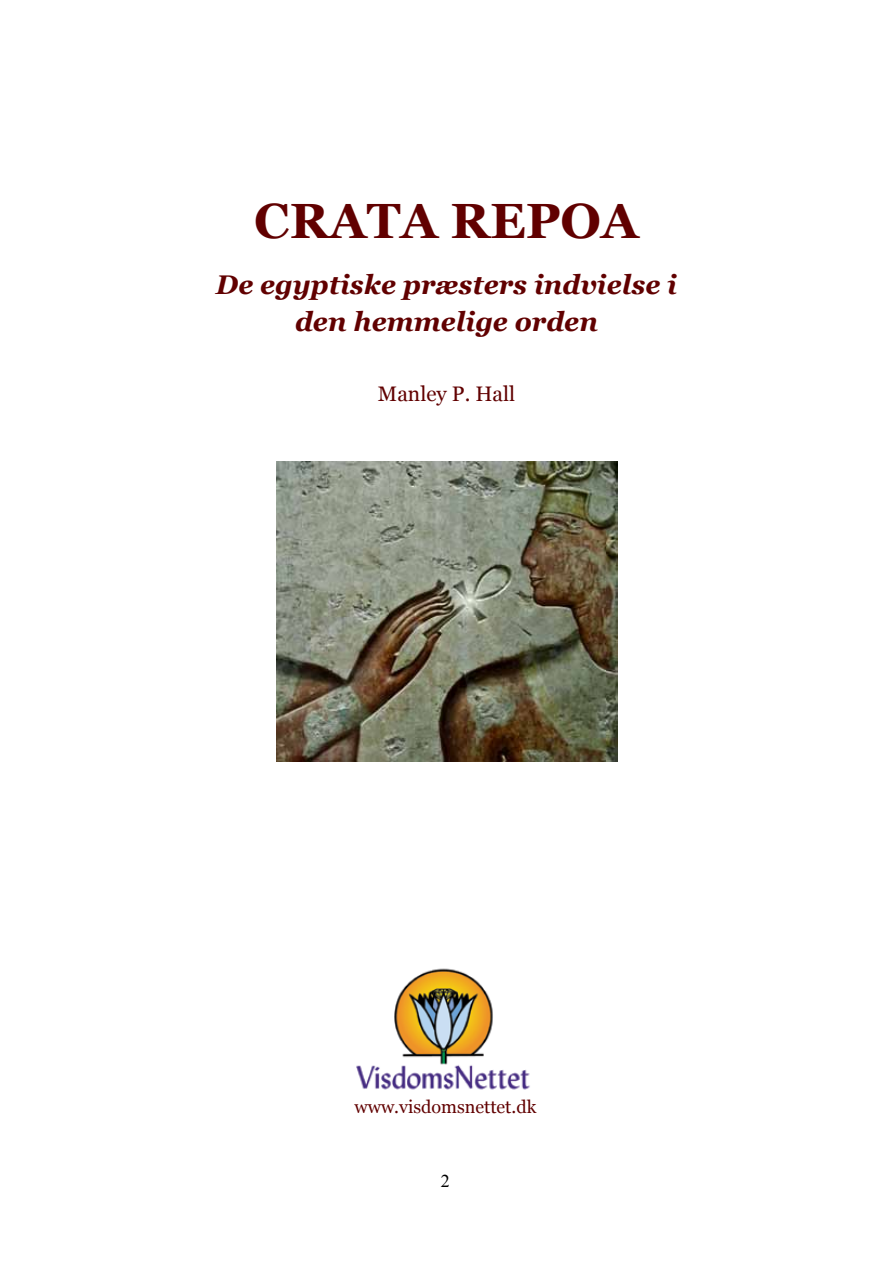
<style>
.page{position:relative;width:893px;height:1263px;background:#fff}
.page>*{position:absolute;margin:0;border:0;box-sizing:border-box;transform-origin:0 0}
.t1{font:700 49.5px "Georgia";color:#610000}
.t2{font:italic 700 27px/36.9px "Georgia";color:#610000;text-align:center}
.t3{font:21px "Georgia";color:#610000}
.t4{font:18px "Georgia";color:#610000}
.t5{font:18px "Times New Roman";color:#000}
</style>
<div class="page">
<img style="left:356px;top:968px;width:174px;height:122px">
<img style="left:277px;top:461px;width:340px;height:300px">
<h1 class="t1" style="left:254px;top:189px;width:386px">CRATA REPOA</h1>
<p class="t2" style="left:216px;top:266px;width:463px">De egyptiske præsters indvielse i den hemmelige orden</p>
<p class="t3" style="left:378px;top:381px;width:139px">Manley P. Hall</p>
<p class="t4" style="left:354px;top:1096px;width:183px">www.visdomsnettet.dk</p>
<p class="t5" style="left:441px;top:1169px;width:10px">2</p>
</div>
